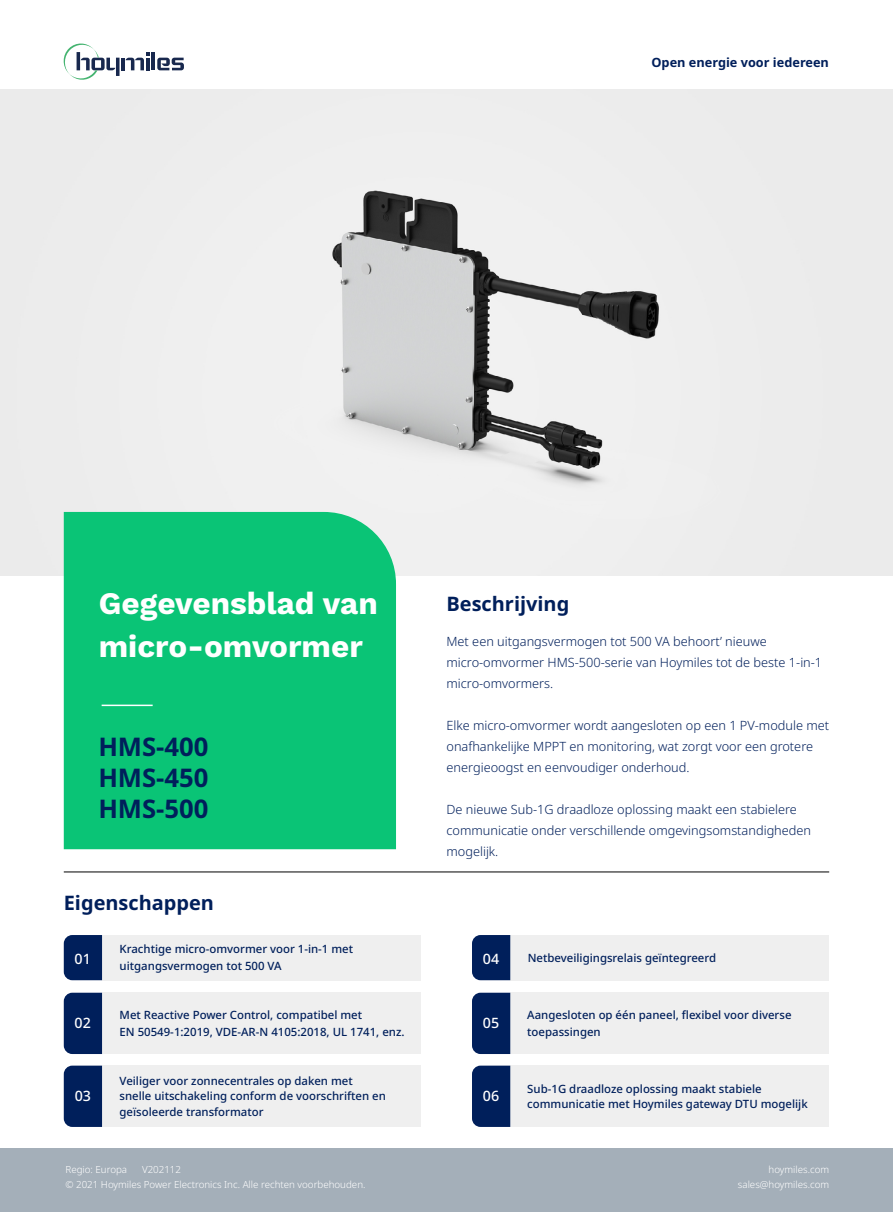
<style>
.page{position:relative;width:893px;height:1212px;background:#fff}
.page>*{position:absolute;margin:0;border:0;box-sizing:border-box;transform-origin:0 0}
.t1{font:700 31.35px/42.8px "Work Sans";color:#fff}
.t2{font:700 25.65px/30.8px "Noto Sans";color:#001f5b;text-align:justify}
.t3{font:700 19.95px "Noto Sans";color:#001f5b}
.t4{font:500 14.25px "Noto Sans";color:#fff}
.t5{font:300 12.75px/21px "Noto Sans";color:#001f5b}
.t6{font:700 12.75px "Noto Sans";color:#001f5b}
.t7{font:500 11.4px/17.1px "Noto Sans";color:#001f5b}
.t8{font:300 9.75px/15px "Noto Sans";color:#fff}
</style>
<div class="page">
<img style="left:0;top:89px;width:892px;height:487px">
<div style="left:64px;top:512px;width:332px;height:337px;background:#0ac476"></div>
<div style="left:0;top:1148px;width:893px;height:64px;background:#a4afb9"></div>
<hr style="left:64px;top:872px;width:765px;height:1px;background:#000">
<hr style="left:102px;top:704px;width:51px;height:2px;background:#fff">
<div style="left:102px;top:935px;width:319px;height:45px;background:#efefef"></div>
<div style="left:510px;top:935px;width:319px;height:45px;background:#efefef"></div>
<div style="left:64px;top:935px;width:38px;height:45px;background:#001f5b"></div>
<div style="left:472px;top:935px;width:38px;height:45px;background:#001f5b"></div>
<div style="left:102px;top:993px;width:319px;height:61px;background:#efefef"></div>
<div style="left:510px;top:993px;width:319px;height:61px;background:#efefef"></div>
<div style="left:102px;top:1065px;width:319px;height:62px;background:#efefef"></div>
<div style="left:510px;top:1065px;width:319px;height:62px;background:#efefef"></div>
<div style="left:64px;top:993px;width:38px;height:61px;background:#001f5b"></div>
<div style="left:472px;top:993px;width:38px;height:61px;background:#001f5b"></div>
<div style="left:64px;top:1065px;width:38px;height:62px;background:#001f5b"></div>
<div style="left:472px;top:1065px;width:38px;height:62px;background:#001f5b"></div>
<hr style="left:152px;top:52px;width:3px;height:18px;background:#18284e">
<svg style="left:157px;top:58px;width:27px;height:12px"></svg>
<svg style="left:63px;top:43px;width:87px;height:37px"></svg>
<p class="t6" style="left:651px;top:53px;width:179px">Open energie voor iedereen</p>
<h1 class="t1" style="left:99px;top:584px;width:281px">Gegevensblad van micro-omvormer</h1>
<h2 class="t2" style="left:98px;top:732px;width:112px">HMS-400<br>HMS-450<br>HMS-500</h2>
<h3 class="t3" style="left:64px;top:889px;width:152px">Eigenschappen</h3>
<h3 class="t3" style="left:446px;top:589px;width:124px">Beschrijving</h3>
<p class="t5" style="left:446px;top:631px;width:377px">Met een uitgangsvermogen tot 500 VA behoort’ nieuwe micro-omvormer HMS-500-serie van Hoymiles tot de beste 1-in-1 micro-omvormers.</p>
<p class="t5" style="left:446px;top:715px;width:384px">Elke micro-omvormer wordt aangesloten op een 1 PV-module met onafhankelijke MPPT en monitoring, wat zorgt voor een grotere energieoogst en eenvoudiger onderhoud.</p>
<p class="t5" style="left:446px;top:799px;width:366px">De nieuwe Sub-1G draadloze oplossing maakt een stabielere communicatie onder verschillende omgevingsomstandigheden mogelijk.</p>
<p class="t7" style="left:120px;top:940px;width:235px">Krachtige micro-omvormer voor 1-in-1 met uitgangsvermogen tot 500 VA</p>
<p class="t7" style="left:528px;top:949px;width:190px">Netbeveiligingsrelais geïntegreerd</p>
<p class="t4" style="left:75px;top:949px;width:18px">01</p>
<p class="t4" style="left:483px;top:949px;width:18px">04</p>
<p class="t7" style="left:527px;top:1006px;width:266px">Aangesloten op één paneel, flexibel voor diverse toepassingen</p>
<p class="t7" style="left:120px;top:1006px;width:287px">Met Reactive Power Control, compatibel met<br>EN 50549-1:2019, VDE-AR-N 4105:2018, UL 1741, enz.</p>
<p class="t7" style="left:120px;top:1073px;width:268px;line-height:15.6px">Veiliger voor zonnecentrales op daken met snelle uitschakeling conform de voorschriften en geïsoleerde transformator</p>
<p class="t7" style="left:527px;top:1081px;width:282px;line-height:15.6px">Sub-1G draadloze oplossing maakt stabiele communicatie met Hoymiles gateway DTU mogelijk</p>
<p class="t4" style="left:75px;top:1013px;width:18px">02</p>
<p class="t4" style="left:483px;top:1013px;width:18px">05</p>
<p class="t4" style="left:75px;top:1086px;width:18px">03</p>
<p class="t4" style="left:483px;top:1086px;width:18px">06</p>
<p class="t8" style="left:65px;top:1162px;width:302px;text-indent:77px">V202112<br>© 2021 Hoymiles Power Electronics Inc. Alle rechten voorbehouden.</p>
<p class="t8" style="left:738px;top:1162px;width:93px;text-align:right">hoymiles.com sales@hoymiles.com</p>
<p class="t8" style="left:65px;top:1162px;width:63px">Regio: Europa</p>
</div>
